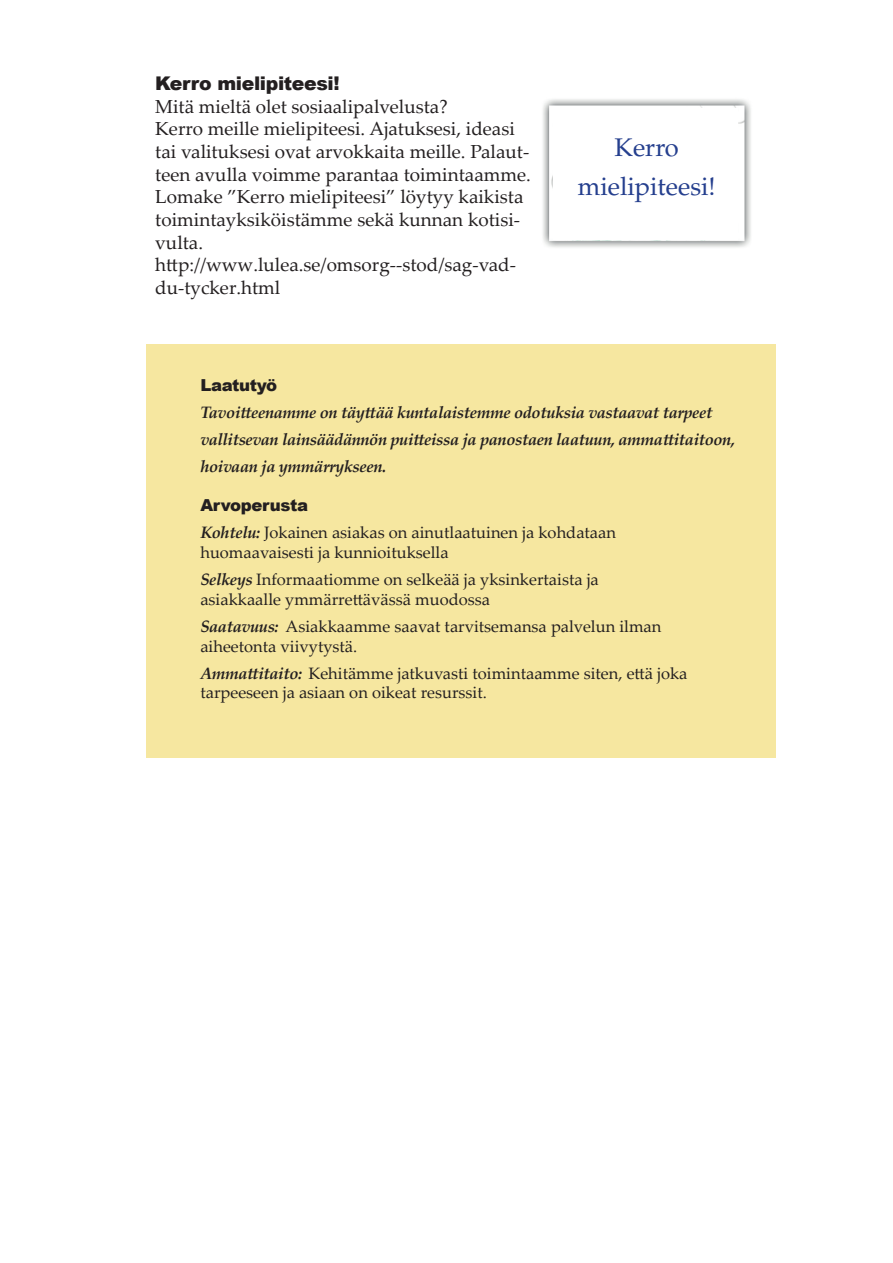
<style>
.page{position:relative;width:893px;height:1263px;background:#fff}
.page>*{position:absolute;margin:0;border:0;box-sizing:border-box;transform-origin:0 0}
.t1{font:25.5px/39.2px "Palatino LT Std";color:#253f8e;text-align:center}
.t2{font:18.9px/22.6px "Palatino Linotype";color:#231f20}
.t3{font:900 18.9px "Arial";letter-spacing:-.02em;color:#231f20}
.t4{font:16.5px/19.8px "Palatino Linotype";color:#231f20}
.t5{font:italic 700 16.5px/27px "Palatino Linotype";letter-spacing:-.025em;color:#231f20}
.t6{font:900 16.5px "Arial";letter-spacing:-.02em;color:#231f20}
.s1{font-weight:700;font-style:italic}
</style>
<div class="page">
<img style="left:543px;top:99px;width:208px;height:149px">
<div style="left:146px;top:344px;width:630px;height:414px;background:#f6e7a0"></div>
<div style="left:553px;top:108px;width:184px;height:132px;background:#fff"></div>
<p class="t3" style="left:155px;top:70px;width:186px">Kerro mielipiteesi!</p>
<p class="t2" style="left:155px;top:94px;width:377px">Mitä mieltä olet sosiaalipalvelusta?<br>Kerro meille mielipiteesi. Ajatuksesi, ideasi tai valituksesi ovat arvokkaita meille. Palaut&shy;teen avulla voimme parantaa toimintaamme.<br>Lomake ”Kerro mielipiteesi” löytyy kaikista toimintayksiköistämme sekä kunnan kotisi&shy;vulta. http://www.lulea.se/omsorg--stod/sag-vad&shy;du-tycker.html</p>
<h1 class="t1" style="left:578px;top:128px;width:139px">Kerro mielipiteesi!</h1>
<p class="t6" style="left:200px;top:373px;width:78px">Laatutyö</p>
<p class="t5" style="left:200px;top:398px;width:536px">Tavoitteenamme on täyttää kuntalaistemme odotuksia vastaavat tarpeet vallitsevan lainsäädännön puitteissa ja panostaen laatuun, ammattitaitoon, hoivaan ja ymmärrykseen.</p>
<p class="t6" style="left:200px;top:493px;width:109px">Arvoperusta</p>
<p class="t4" style="left:200px;top:522px;width:417px"><span class="s1">Kohtelu:</span> Jokainen asiakas on ainutlaatuinen ja kohdataan huomaavaisesti ja kunnioituksella</p>
<p class="t4" style="left:200px;top:569px;width:400px"><span class="s1">Selkeys</span> Informaatiomme on selkeää ja yksinkertaista ja asiakkaalle ymmärrettävässä muodossa</p>
<p class="t4" style="left:200px;top:616px;width:462px"><span class="s1">Saatavuus:</span> Asiakkaamme saavat tarvitsemansa palvelun ilman aiheetonta viivytystä.</p>
<p class="t4" style="left:200px;top:662px;width:489px"><span class="s1">Ammattitaito:</span> Kehitämme jatkuvasti toimintaamme siten, että joka tarpeeseen ja asiaan on oikeat resurssit.</p>
</div>
